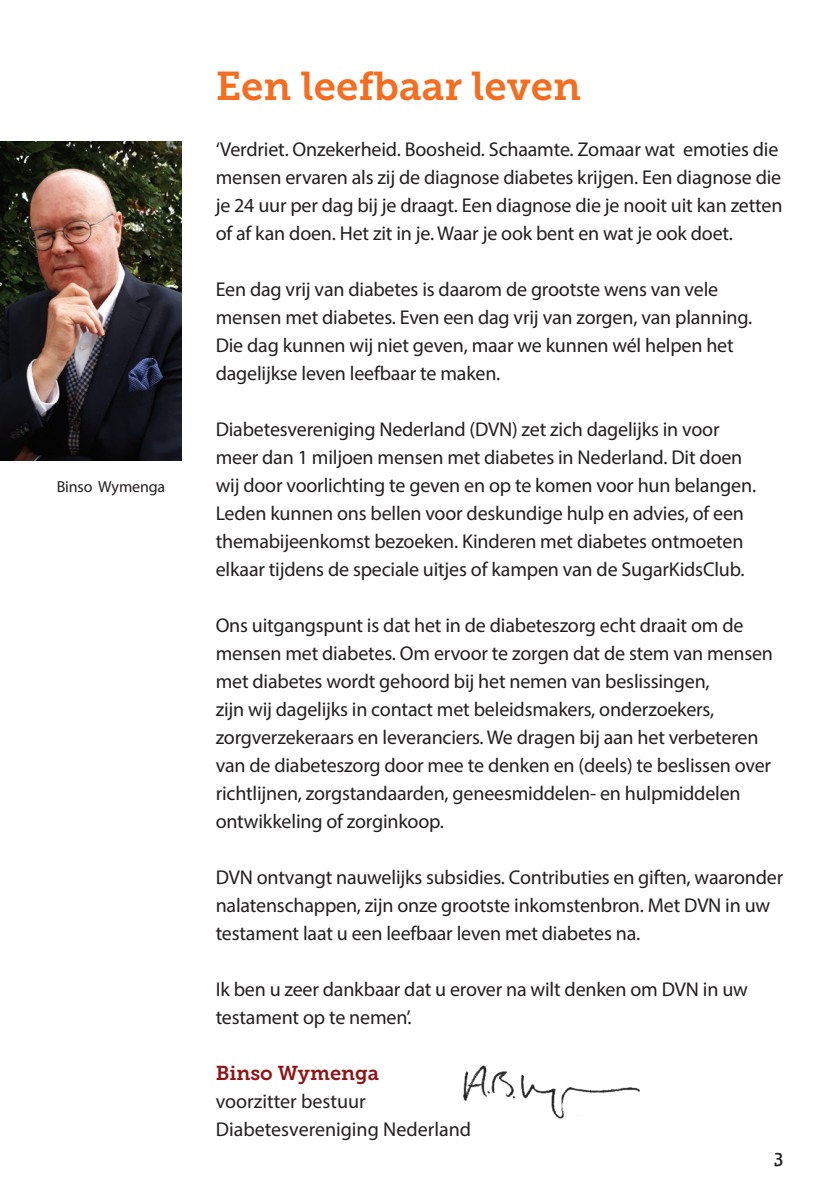
<style>
.page{position:relative;width:840px;height:1191px;background:#fff}
.page>*{position:absolute;margin:0;border:0;box-sizing:border-box;transform-origin:0 0}
.t1{font:40px "Museo Slab 700";color:#f36e21}
.t2{font:20px/28px "Myriad Pro";letter-spacing:-.01em;color:#231f20}
.t3{font:20px "Museo Slab 700";color:#8f1417}
.t4{font:18px "Theorem W00";color:#231f20}
.t5{font:16px "Myriad Pro";letter-spacing:-.01em;color:#231f20}
</style>
<div class="page">
<img style="left:0;top:142px;width:181px;height:318px">
<img style="left:463px;top:1065px;width:177px;height:54px">
<p class="t5" style="left:57px;top:477px;width:110px">Binso Wymenga</p>
<h1 class="t1" style="left:215px;top:63px;width:367px">Een leefbaar leven</h1>
<p class="t2" style="left:215px;top:135px;width:568px">‘Verdriet. Onzekerheid. Boosheid. Schaamte. Zomaar wat emoties die mensen ervaren als zij de diagnose diabetes krijgen. Een diagnose die je 24 uur per dag bij je draagt. Een diagnose die je nooit uit kan zetten of af kan doen. Het zit in je. Waar je ook bent en wat je ook doet.</p>
<p class="t2" style="left:215px;top:275px;width:538px">Een dag vrij van diabetes is daarom de grootste wens van vele mensen met diabetes. Even een dag vrij van zorgen, van planning.<br>Die dag kunnen wij niet geven, maar we kunnen wél helpen het dagelijkse leven leefbaar te maken.</p>
<p class="t2" style="left:215px;top:415px;width:541px">Diabetesvereniging Nederland (DVN) zet zich dagelijks in voor meer dan 1 miljoen mensen met diabetes in Nederland. Dit doen wij door voorlichting te geven en op te komen voor hun belangen.<br>Leden kunnen ons bellen voor deskundige hulp en advies, of een themabijeenkomst bezoeken. Kinderen met diabetes ontmoeten elkaar tijdens de speciale uitjes of kampen van de SugarKidsClub.</p>
<p class="t2" style="left:215px;top:611px;width:558px">Ons uitgangspunt is dat het in de diabeteszorg echt draait om de mensen met diabetes. Om ervoor te zorgen dat de stem van mensen met diabetes wordt gehoord bij het nemen van beslissingen,<br>zijn wij dagelijks in contact met beleidsmakers, onderzoekers, zorgverzekeraars en leveranciers. We dragen bij aan het verbeteren van de diabeteszorg door mee te denken en (deels) te beslissen over richtlijnen, zorgstandaarden, geneesmiddelen- en hulpmiddelen ontwikkeling of zorginkoop.</p>
<p class="t2" style="left:215px;top:863px;width:568px">DVN ontvangt nauwelijks subsidies. Contributies en giften, waaronder nalatenschappen, zijn onze grootste inkomstenbron. Met DVN in uw testament laat u een leefbaar leven met diabetes na.</p>
<p class="t2" style="left:215px;top:975px;width:533px">Ik ben u zeer dankbaar dat u erover na wilt denken om DVN in uw testament op te nemen’.</p>
<p class="t3" style="left:215px;top:1062px;width:165px">Binso Wymenga</p>
<p class="t2" style="left:215px;top:1087px;width:257px">voorzitter bestuur<br>Diabetesvereniging Nederland</p>
<p class="t4" style="left:773px;top:1149px;width:10px">3</p>
</div>
